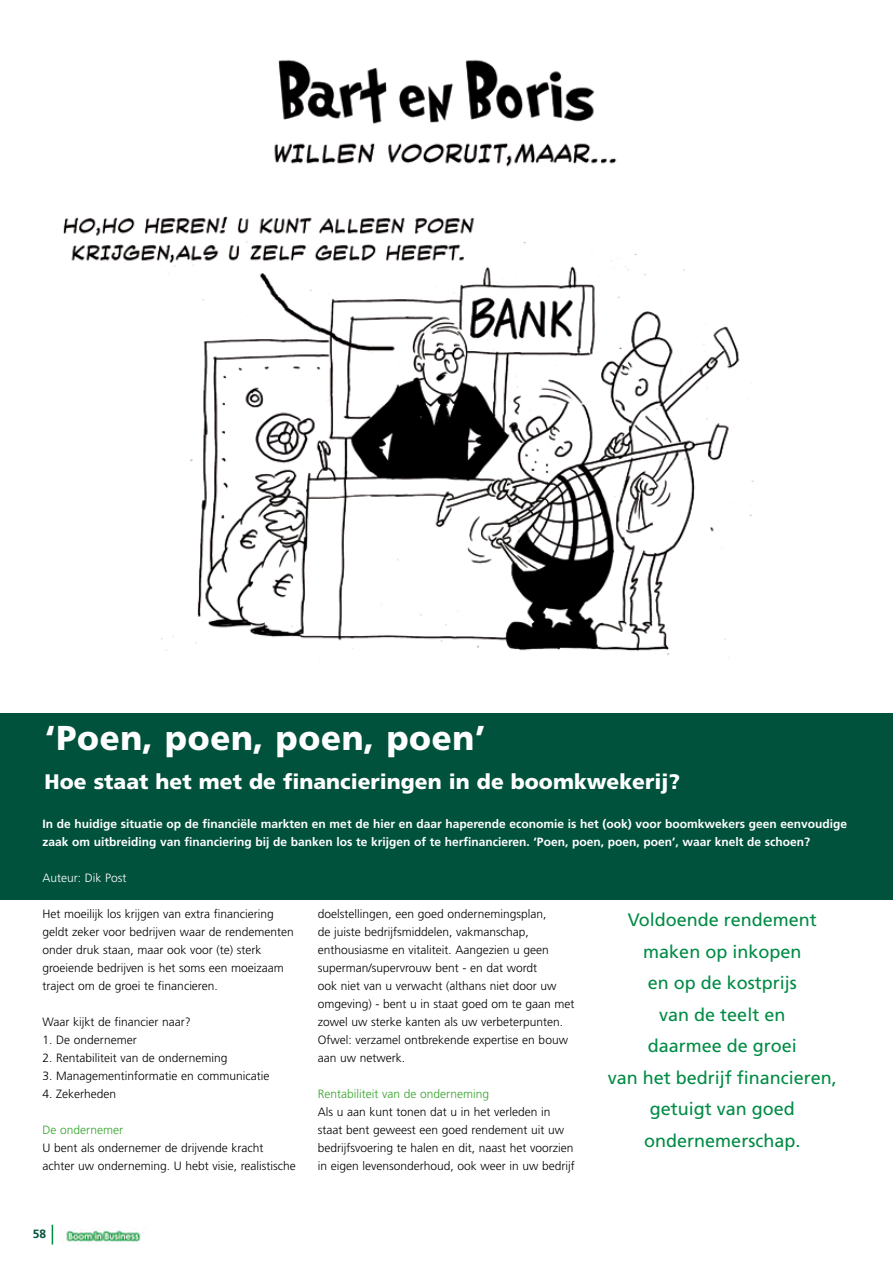
<style>
.page{position:relative;width:893px;height:1263px;background:#fff}
.page>*{position:absolute;margin:0;border:0;box-sizing:border-box;transform-origin:0 0}
.t1{font:900 34.5px "Frutiger";letter-spacing:.02em;color:#fff;scale:.95 1}
.t2{font:900 21px "Frutiger";color:#fff}
.t3{font:18px/31.5px "Frutiger";color:#008b45;text-align:center}
.t4{font:300 12px/18px "Frutiger";color:#000}
.t5{font:700 12px/18px "Frutiger";color:#fff}
.t6{font:300 12px "Frutiger";color:#35a32c}
.t7{font:300 12px "Frutiger";color:#fff}
.t8{font:700 12px "Frutiger";color:#00523c}
</style>
<div class="page">
<svg style="left:52px;top:1225px;width:1px;height:19px"></svg>
<img style="left:66px;top:1229px;width:75px;height:15px">
<img style="left:0;top:59px;width:893px;height:655px">
<div style="left:0;top:714px;width:893px;height:186px;background:#00523c"></div>
<h1 class="t1" style="left:45px;top:717px;width:466px">‘Poen, poen, poen, poen’</h1>
<h2 class="t2" style="left:45px;top:769px;width:637px">Hoe staat het met de financieringen in de boomkwekerij?</h2>
<p class="t5" style="left:43px;top:815px;width:806px">In de huidige situatie op de financiële markten en met de hier en daar haperende economie is het (ook) voor boomkwekers geen eenvoudige zaak om uitbreiding van financiering bij de banken los te krijgen of te herfinancieren. ‘Poen, poen, poen, poen’, waar knelt de schoen?</p>
<p class="t7" style="left:43px;top:871px;width:86px">Auteur: Dik Post</p>
<h3 class="t3" style="left:608px;top:904px;width:231px">Voldoende rendement maken op inkopen<br>en op de kostprijs<br>van de teelt en<br>daarmee de groei<br>van het bedrijf financieren, getuigt van goed ondernemerschap.</h3>
<p class="t4" style="left:43px;top:905px;width:253px">Het moeilijk los krijgen van extra financiering geldt zeker voor bedrijven waar de rendementen onder druk staan, maar ook voor (te) sterk groeiende bedrijven is het soms een moeizaam traject om de groei te financieren.</p>
<p class="t4" style="left:43px;top:1013px;width:150px">Waar kijkt de financier naar?</p>
<p class="t4" style="left:43px;top:1031px;width:96px">1. De ondernemer</p>
<p class="t4" style="left:43px;top:1049px;width:186px">2. Rentabiliteit van de onderneming</p>
<p class="t4" style="left:43px;top:1067px;width:229px">3. Managementinformatie en communicatie</p>
<p class="t4" style="left:43px;top:1085px;width:75px">4. Zekerheden</p>
<p class="t6" style="left:43px;top:1123px;width:82px">De ondernemer</p>
<p class="t4" style="left:43px;top:1139px;width:255px">U bent als ondernemer de drijvende kracht achter uw onderneming. U hebt visie, realistische</p>
<p class="t4" style="left:318px;top:905px;width:258px">doelstellingen, een goed ondernemingsplan,<br>de juiste bedrijfsmiddelen, vakmanschap, enthousiasme en vitaliteit. Aangezien u geen superman/supervrouw bent - en dat wordt<br>ook niet van u verwacht (althans niet door uw omgeving) - bent u in staat goed om te gaan met zowel uw sterke kanten als uw verbeterpunten.<br>Ofwel: verzamel ontbrekende expertise en bouw aan uw netwerk.</p>
<p class="t6" style="left:318px;top:1087px;width:173px">Rentabiliteit van de onderneming</p>
<p class="t4" style="left:318px;top:1103px;width:259px">Als u aan kunt tonen dat u in het verleden in staat bent geweest een goed rendement uit uw bedrijfsvoering te halen en dit, naast het voorzien in eigen levensonderhoud, ook weer in uw bedrijf</p>
<p class="t8" style="left:33px;top:1227px;width:15px">58</p>
</div>
